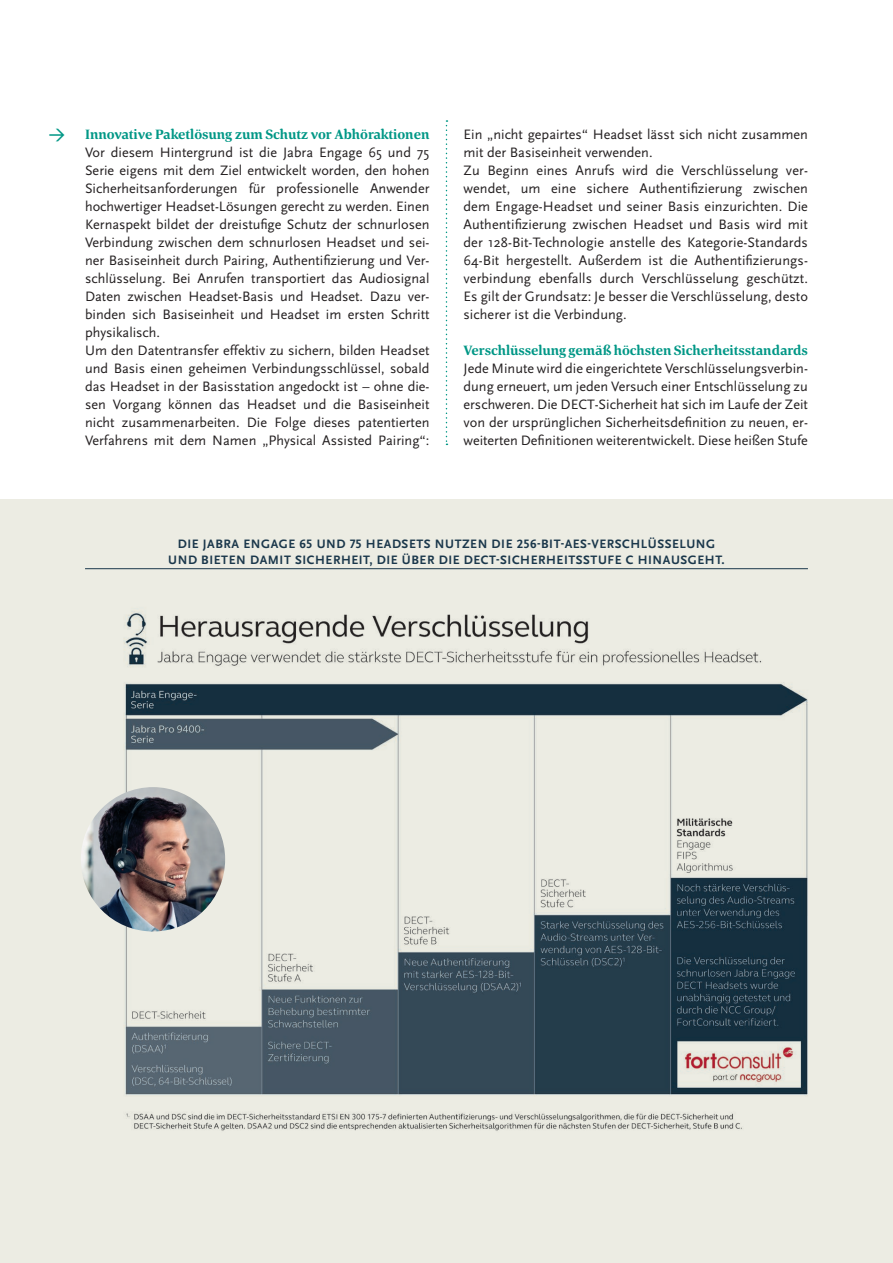
<style>
.page{position:relative;width:893px;height:1263px;background:#fff}
.page>*{position:absolute;margin:0;border:0;box-sizing:border-box;transform-origin:0 0}
.Story___Fließtext{font:18px "Arrow Dynamic";color:#009786}
.Story___Fließtext-2{font:14.25px/18px "Scala Sans";color:#231f20;text-align:justify}
.Story___Fließtext-3{font:700 13.95px "Corda";color:#009786}
.Infokasten___Übersch{font:700 12.75px/16.5px "Scala Sans Pro";letter-spacing:.045em;color:#1a374b;text-align:center}
</style>
<div class="page">
<div style="left:0;top:499px;width:893px;height:764px;background:#ecece3"></div>
<img style="left:87px;top:611px;width:721px;height:520px">
<hr style="left:85px;top:568px;width:723px;height:1px;background:#1a374b">
<img style="left:81px;top:787px;width:144px;height:144px;border-radius:72px">
<svg style="left:446px;top:120px;width:1px;height:325px"></svg>
<p class="Story___Fließtext" style="left:49px;top:126px;width:17px">e</p>
<p class="Story___Fließtext-3" style="left:85px;top:125px;width:346px">Innovative Paketlösung zum Schutz vor Abhöraktionen</p>
<p class="Story___Fließtext-2" style="left:85px;top:144px;width:346px">Vor diesem Hintergrund ist die Jabra Engage 65 und 75<br>Serie eigens mit dem Ziel entwickelt worden, den hohen Sicherheitsanforderungen für professionelle Anwender hochwertiger Headset-Lösungen gerecht zu werden. Einen Kernaspekt bildet der dreistufige Schutz der schnurlosen Verbindung zwischen dem schnurlosen Headset und sei&shy;ner Basiseinheit durch Pairing, Authentifizierung und Ver&shy;schlüsselung. Bei Anrufen transportiert das Audiosignal Daten zwischen Headset-Basis und Headset. Dazu ver&shy;binden sich Basiseinheit und Headset im ersten Schritt physikalisch.</p>
<p class="Story___Fließtext-2" style="left:85px;top:342px;width:346px">Um den Datentransfer effektiv zu sichern, bilden Headset und Basis einen geheimen Verbindungsschlüssel, sobald das Headset in der Basisstation angedockt ist – ohne die&shy;sen Vorgang können das Headset und die Basiseinheit nicht zusammenarbeiten. Die Folge dieses patentierten Verfahrens mit dem Namen „Physical Assisted Pairing“:</p>
<p class="Story___Fließtext-2" style="left:463px;top:126px;width:346px">Ein „nicht gepairtes“ Headset lässt sich nicht zusammen mit der Basiseinheit verwenden.</p>
<p class="Story___Fließtext-2" style="left:463px;top:162px;width:346px">Zu Beginn eines Anrufs wird die Verschlüsselung ver&shy;wendet, um eine sichere Authentifizierung zwischen dem Engage-Headset und seiner Basis einzurichten. Die Authentifizierung zwischen Headset und Basis wird mit der 128-Bit-Technologie anstelle des Kategorie-Standards 64-Bit hergestellt. Außerdem ist die Authentifizierungs&shy;verbindung ebenfalls durch Verschlüsselung geschützt.<br>Es gilt der Grundsatz: Je besser die Verschlüsselung, desto sicherer ist die Verbindung.</p>
<p class="Story___Fließtext-3" style="left:463px;top:341px;width:346px">Verschlüsselung gemäß höchsten Sicherheitsstandards</p>
<p class="Story___Fließtext-2" style="left:463px;top:360px;width:346px">Jede Minute wird die eingerichtete Verschlüsselungsverbin&shy;dung erneuert, um jeden Versuch einer Entschlüsselung zu erschweren. Die DECT-Sicherheit hat sich im Laufe der Zeit von der ursprünglichen Sicherheitsdefinition zu neuen, er&shy;weiterten Definitionen weiterentwickelt. Diese heißen Stufe</p>
<p class="Infokasten___Übersch" style="left:168px;top:535px;width:558px">DIE JABRA ENGAGE 65 UND 75 HEADSETS NUTZEN DIE 256-BIT-AES-VERSCHLÜSSELUNG<br>UND BIETEN DAMIT SICHERHEIT, DIE ÜBER DIE DECT-SICHERHEITSSTUFE C HINAUSGEHT.</p>
</div>
